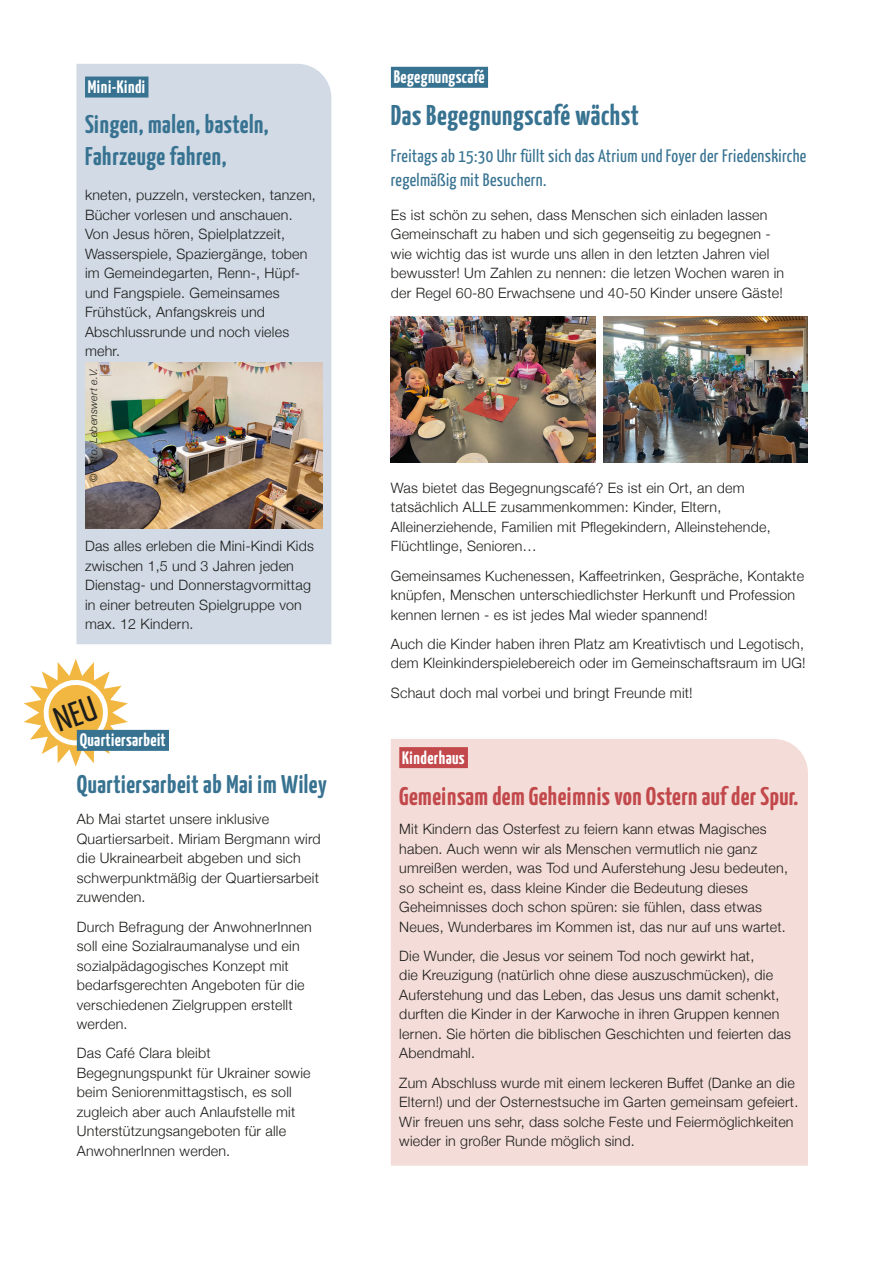
<style>
.page{position:relative;width:893px;height:1263px;background:#fff}
.page>*{position:absolute;margin:0;border:0;box-sizing:border-box;transform-origin:0 0}
.t1{font:700 28.5px "Yanone Kaffeesatz";letter-spacing:.02em;color:#377291}
.t2{font:700 25.5px/31.5px "Yanone Kaffeesatz";letter-spacing:.02em;color:#377291}
.t3{font:700 25.5px "Yanone Kaffeesatz";letter-spacing:.015em;color:#c2484b}
.t4{font:18px/24px "Yanone Kaffeesatz";letter-spacing:.02em;color:#377291}
.t5{font:700 18px "Yanone Kaffeesatz";letter-spacing:.02em;color:#fff}
.t6{font:300 14.25px/19.5px "Helvetica Neue";letter-spacing:.015em;color:#1d1d1b}
.t7{font:italic 300 10.5px "Helvetica Neue";letter-spacing:.02em;color:#1d1d1b}
</style>
<div class="page">
<div style="left:391px;top:739px;width:417px;height:427px;background:#f4ddd8"></div>
<div style="left:399px;top:747px;width:69px;height:21px;background:#c2484b"></div>
<div style="left:391px;top:67px;width:97px;height:21px;background:#377291"></div>
<div style="left:77px;top:64px;width:254px;height:580px;background:#d1dae5"></div>
<div style="left:85px;top:77px;width:63px;height:21px;background:#377291"></div>
<div style="left:77px;top:730px;width:92px;height:21px;background:#377291"></div>
<img style="left:85px;top:363px;width:238px;height:166px">
<img style="left:391px;top:317px;width:204px;height:146px">
<img style="left:603px;top:317px;width:205px;height:146px">
<svg style="left:24px;top:659px;width:104px;height:108px"></svg>
<p class="t5" style="left:88px;top:76px;width:59px">Mini-Kindi</p>
<h2 class="t2" style="left:85px;top:108px;width:185px">Singen, malen, basteln,<br>Fahrzeuge fahren,</h2>
<p class="t6" style="left:85px;top:185px;width:232px">kneten, puzzeln, verstecken, tanzen,<br>Bücher vorlesen und anschauen.<br>Von Jesus hören, Spielplatzzeit,<br>Wasserspiele, Spaziergänge, toben im Gemeindegarten, Renn-, Hüpf&shy;und Fangspiele. Gemeinsames<br>Frühstück, Anfangskreis und<br>Abschlussrunde und noch vieles mehr.</p>
<p class="t7" style="left:87px;top:482px;width:116px;rotate:-90deg">© Foto: Lebenswert e.V.</p>
<p class="t6" style="left:85px;top:536px;width:230px">Das alles erleben die Mini-Kindi Kids zwischen 1,5 und 3 Jahren jeden<br>Dienstag- und Donnerstagvormittag in einer betreuten Spielgruppe von max. 12 Kindern.</p>
<p class="t5" style="left:80px;top:729px;width:87px">Quartiersarbeit</p>
<h2 class="t2" style="left:77px;top:767px;width:252px">Quartiersarbeit ab Mai im Wiley</h2>
<p class="t6" style="left:77px;top:809px;width:245px">Ab Mai startet unsere inklusive<br>Quartiersarbeit. Miriam Bergmann wird die Ukrainearbeit abgeben und sich schwerpunktmäßig der Quartiersarbeit zuwenden.</p>
<p class="t6" style="left:77px;top:916px;width:236px">Durch Befragung der AnwohnerInnen soll eine Sozialraumanalyse und ein sozialpädagogisches Konzept mit bedarfsgerechten Angeboten für die verschiedenen Zielgruppen erstellt werden.</p>
<p class="t6" style="left:77px;top:1043px;width:235px">Das Café Clara bleibt<br>Begegnungspunkt für Ukrainer sowie beim Seniorenmittagstisch, es soll zugleich aber auch Anlaufstelle mit<br>Unterstützungsangeboten für alle<br>AnwohnerInnen werden.</p>
<p class="t5" style="left:394px;top:66px;width:92px">Begegnungscafé</p>
<h1 class="t1" style="left:391px;top:98px;width:249px">Das Begegnungscafé wächst</h1>
<p class="t4" style="left:391px;top:143px;width:417px">Freitags ab 15:30 Uhr füllt sich das Atrium und Foyer der Friedenskirche regelmäßig mit Besuchern.</p>
<p class="t6" style="left:391px;top:205px;width:395px">Es ist schön zu sehen, dass Menschen sich einladen lassen Gemeinschaft zu haben und sich gegenseitig zu begegnen - wie wichtig das ist wurde uns allen in den letzten Jahren viel bewusster! Um Zahlen zu nennen: die letzen Wochen waren in der Regel 60-80 Erwachsene und 40-50 Kinder unsere Gäste!</p>
<p class="t6" style="left:391px;top:478px;width:381px">Was bietet das Begegnungscafé? Es ist ein Ort, an dem tatsächlich ALLE zusammenkommen: Kinder, Eltern, Alleinerziehende, Familien mit Pflegekindern, Alleinstehende, Flüchtlinge, Senioren…</p>
<p class="t6" style="left:391px;top:565px;width:415px">Gemeinsames Kuchenessen, Kaffeetrinken, Gespräche, Kontakte knüpfen, Menschen unterschiedlichster Herkunft und Profession kennen lernen - es ist jedes Mal wieder spannend!</p>
<p class="t6" style="left:391px;top:634px;width:416px">Auch die Kinder haben ihren Platz am Kreativtisch und Legotisch, dem Kleinkinderspielebereich oder im Gemeinschaftsraum im UG!</p>
<p class="t6" style="left:391px;top:682px;width:303px">Schaut doch mal vorbei und bringt Freunde mit!</p>
<p class="t5" style="left:402px;top:746px;width:64px">Kinderhaus</p>
<h2 class="t3" style="left:399px;top:780px;width:401px">Gemeinsam dem Geheimnis von Ostern auf der Spur.</h2>
<p class="t6" style="left:399px;top:819px;width:390px">Mit Kindern das Osterfest zu feiern kann etwas Magisches haben. Auch wenn wir als Menschen vermutlich nie ganz umreißen werden, was Tod und Auferstehung Jesu bedeuten, so scheint es, dass kleine Kinder die Bedeutung dieses Geheimnisses doch schon spüren: sie fühlen, dass etwas Neues, Wunderbares im Kommen ist, das nur auf uns wartet.</p>
<p class="t6" style="left:399px;top:946px;width:393px">Die Wunder, die Jesus vor seinem Tod noch gewirkt hat,<br>die Kreuzigung (natürlich ohne diese auszuschmücken), die Auferstehung und das Leben, das Jesus uns damit schenkt, durften die Kinder in der Karwoche in ihren Gruppen kennen lernen. Sie hörten die biblischen Geschichten und feierten das Abendmahl.</p>
<p class="t6" style="left:399px;top:1072px;width:401px">Zum Abschluss wurde mit einem leckeren Buffet (Danke an die Eltern!) und der Osternestsuche im Garten gemeinsam gefeiert.<br>Wir freuen uns sehr, dass solche Feste und Feiermöglichkeiten wieder in großer Runde möglich sind.</p>
</div>
